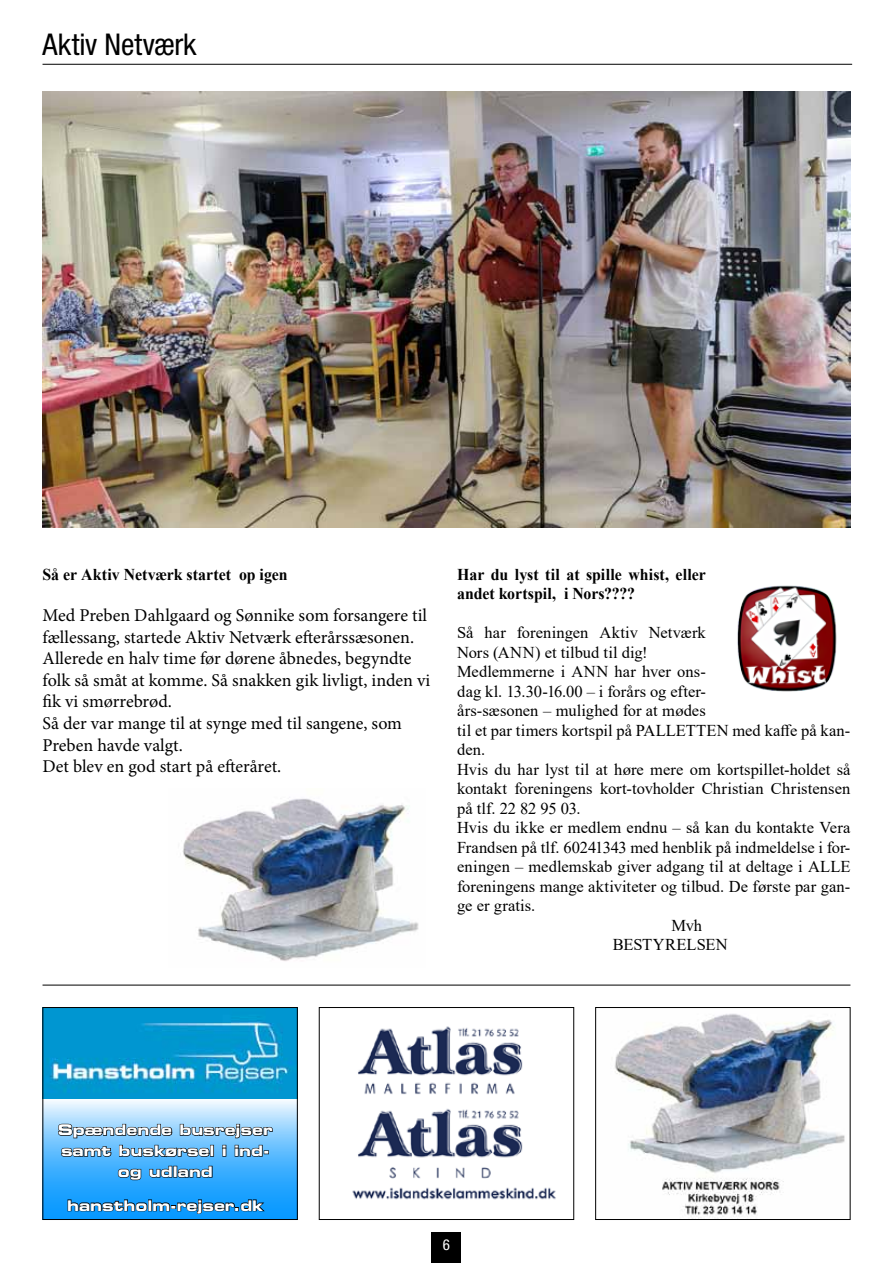
<style>
.page{position:relative;width:893px;height:1263px;background:#fff}
.page>*{position:absolute;margin:0;border:0;box-sizing:border-box;transform-origin:0 0}
.t1{font:condensed 30px "Helvetica Neue LT Std";letter-spacing:-.005em;color:#000}
.t2{font:18px/21.6px "Minion Pro";color:#000}
.t3{font:16.5px "Times New Roman";color:#000}
.t4{font:700 16.5px/19.8px "Times New Roman";color:#000;scale:.96 1}
.t5{font:condensed 15px "Helvetica Neue LT Std";color:#fff}
.t6{font:14.7px/21px "Eurostile LT Std Bold Ex 2";color:#fff;text-align:center}
</style>
<div class="page">
<div style="left:432px;top:1232px;width:29px;height:31px;background:#000"></div>
<hr style="left:43px;top:64px;width:809px;height:1px;background:#000">
<img style="left:45px;top:1009px;width:251px;height:89px">
<svg style="left:45px;top:1098px;width:251px;height:120px;background:#7dc9fe"></svg>
<svg style="left:57px;top:1123px;width:217px;height:64px;background:#4896ce"></svg>
<svg style="left:67px;top:1199px;width:199px;height:19px;background:#0971ba"></svg>
<div style="left:43px;top:1007px;width:255px;height:213px;border:1px solid #000"></div>
<img style="left:352px;top:1026px;width:204px;height:174px">
<div style="left:319px;top:1007px;width:255px;height:213px;border:1px solid #000"></div>
<img style="left:615px;top:1013px;width:230px;height:205px">
<div style="left:595px;top:1007px;width:255px;height:213px;border:1px solid #000"></div>
<img style="left:737px;top:585px;width:100px;height:107px">
<img style="left:43px;top:92px;width:807px;height:436px">
<hr style="left:43px;top:985px;width:807px;height:1px;background:#000">
<img style="left:182px;top:798px;width:237px;height:163px">
<h1 class="t1" style="left:43px;top:27px;width:156px">Aktiv Netværk</h1>
<p class="t4" style="left:43px;top:564px;width:257px">Så er Aktiv Netværk startet op igen</p>
<p class="t2" style="left:43px;top:604px;width:389px">Med Preben Dahlgaard og Sønnike som forsangere til fællessang, startede Aktiv Netværk efterårssæsonen.<br>Allerede en halv time før dørene åbnedes, begyndte folk så småt at komme. Så snakken gik livligt, inden vi fik vi smørrebrød.<br>Så der var mange til at synge med til sangene, som Preben havde valgt.<br>Det blev en god start på efteråret.</p>
<p class="t4" style="left:457px;top:564px;width:261px">Har du lyst til at spille whist, eller andet kortspil, i Nors????</p>
<p class="t3" style="left:457px;top:621px;width:250px">Så har foreningen Aktiv Netværk</p>
<p class="t3" style="left:457px;top:641px;width:192px">Nors (ANN) et tilbud til dig!</p>
<p class="t3" style="left:457px;top:660px;width:250px">Medlemmerne i ANN har hver ons-</p>
<p class="t3" style="left:457px;top:680px;width:250px">dag kl. 13.30-16.00 – i forårs og efter-</p>
<p class="t3" style="left:457px;top:699px;width:250px">års-sæsonen – mulighed for at mødes</p>
<p class="t3" style="left:457px;top:719px;width:395px">til et par timers kortspil på PALLETTEN med kaffe på kan-</p>
<p class="t3" style="left:457px;top:738px;width:30px">den.</p>
<p class="t3" style="left:457px;top:758px;width:395px">Hvis du har lyst til at høre mere om kortspillet-holdet så</p>
<p class="t3" style="left:457px;top:777px;width:395px">kontakt foreningens kort-tovholder Christian Christensen</p>
<p class="t3" style="left:457px;top:797px;width:125px">på tlf. 22 82 95 03.</p>
<p class="t3" style="left:457px;top:816px;width:395px">Hvis du ikke er medlem endnu – så kan du kontakte Vera</p>
<p class="t3" style="left:457px;top:836px;width:395px">Frandsen på tlf. 60241343 med henblik på indmeldelse i for-</p>
<p class="t3" style="left:457px;top:855px;width:395px">eningen – medlemskab giver adgang til at deltage i ALLE</p>
<p class="t3" style="left:457px;top:875px;width:395px">foreningens mange aktiviteter og tilbud. De første par gan-</p>
<p class="t3" style="left:457px;top:894px;width:80px">ge er gratis.</p>
<p class="t3" style="left:671px;top:914px;width:32px">Mvh</p>
<p class="t3" style="left:613px;top:933px;width:116px">BESTYRELSEN</p>
<p class="t6" style="left:58px;top:1119px;width:217px">Spændende busrejser samt buskørsel i ind&shy;og udland</p>
<p class="t6" style="left:67px;top:1194px;width:198px">hanstholm-rejser.dk</p>
<p class="t5" style="left:443px;top:1236px;width:9px">6</p>
</div>
